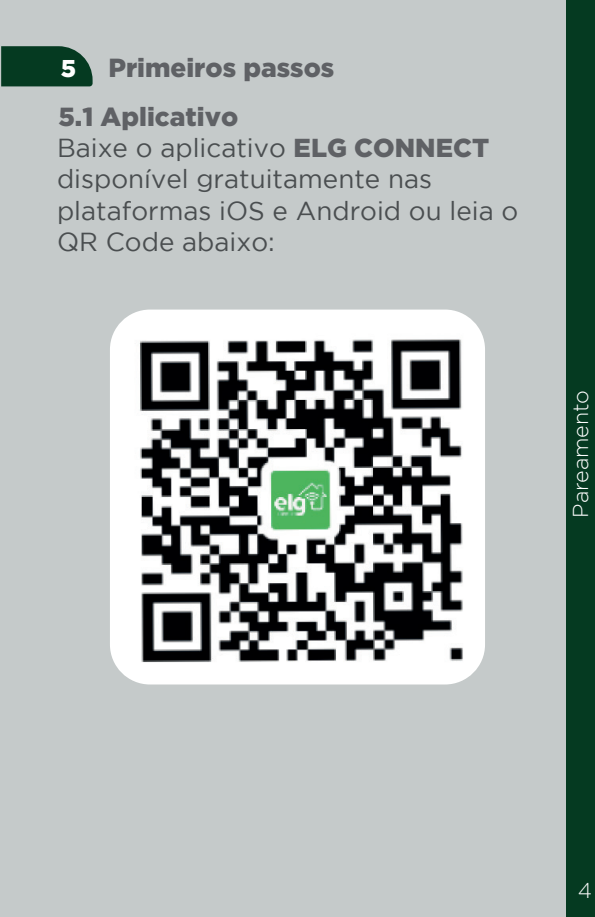
<style>
.page{position:relative;width:595px;height:917px;background:#c5caca}
.page>*{position:absolute;margin:0;border:0;box-sizing:border-box;transform-origin:0 0}
.t1{font:26px/31.2px "Gotham";color:#4a4e50}
.t2{font:900 26px/48.4px "Gotham";color:#5f6165}
.t3{font:300 21.6px "Gotham";color:#fff}
.t4{font:300 21.6px "Gotham";color:#f7f8f7}
.s1{font-size:24.4px;color:#fff}
.s2{font-weight:900;color:#5f6165}
</style>
<div class="page">
<div style="left:567px;top:0;width:28px;height:917px;background:#053a21"></div>
<svg style="left:1px;top:46px;width:92px;height:40px;background:#14452e"></svg>
<img style="left:110px;top:310px;width:375px;height:374px">
<p class="t2" style="left:58px;top:43px;width:277px"><span class="s1">5</span> Primeiros passos<br>5.1 Aplicativo</p>
<p class="t1" style="left:57px;top:132px;width:463px">Baixe o aplicativo <span class="s2">ELG CONNECT </span>disponível gratuitamente nas plataformas iOS e Android ou leia o<br>QR Code abaixo:</p>
<p class="t3" style="left:568px;top:517px;width:129px;rotate:-90deg">Pareamento</p>
<p class="t4" style="left:577px;top:879px;width:16px">4</p>
</div>
